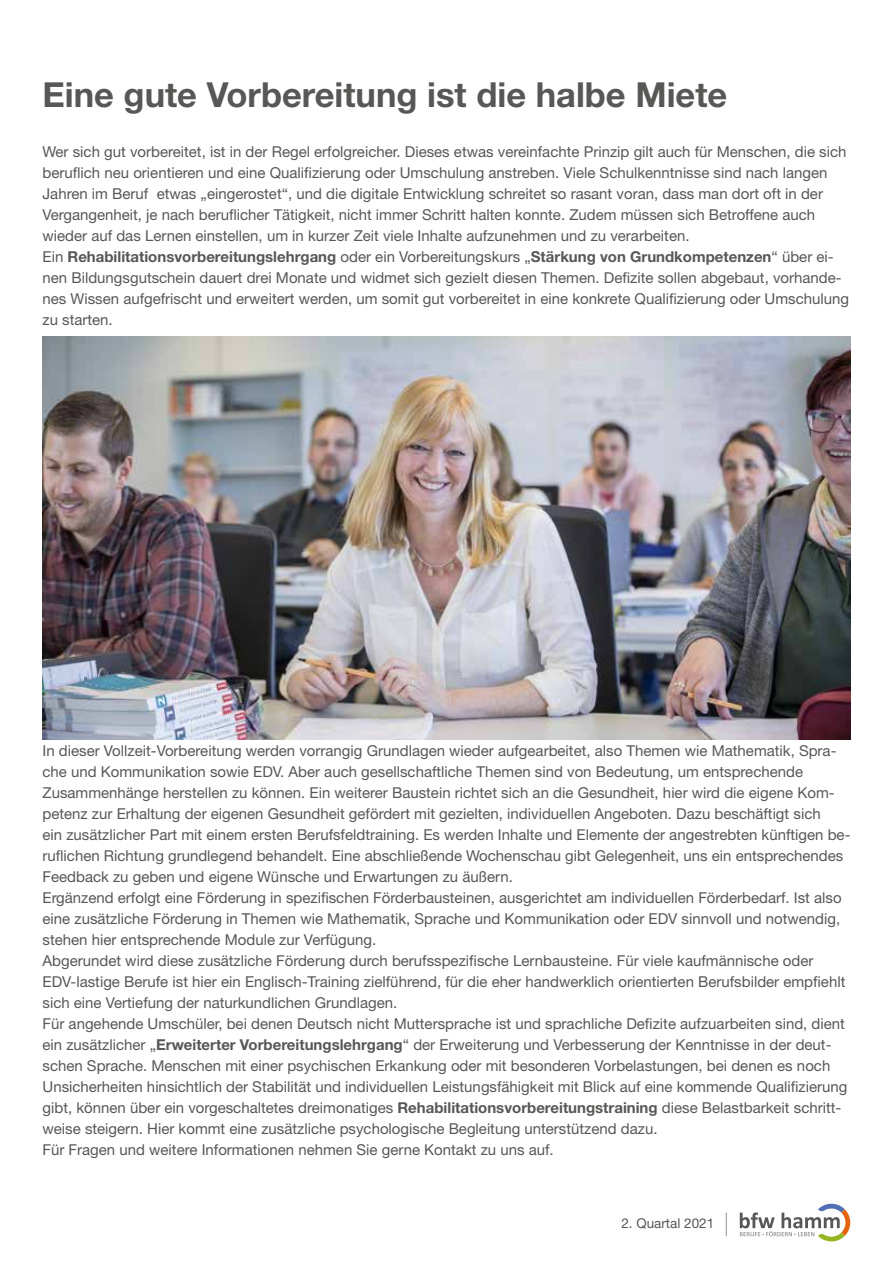
<style>
.page{position:relative;width:893px;height:1263px;background:#fff}
.page>*{position:absolute;margin:0;border:0;box-sizing:border-box;transform-origin:0 0}
.t1{font:700 34.5px "Helvetica Neue LT Std";color:#575756}
.t2{font:15px/21px "Helvetica Neue LT Std";color:#575756}
.t3{font:13.5px "Helvetica Neue LT Std";color:#575756}
.s1{font-weight:700}
</style>
<div class="page">
<svg style="left:740px;top:1204px;width:110px;height:37px"></svg>
<svg style="left:726px;top:1212px;width:1px;height:24px"></svg>
<img style="left:43px;top:337px;width:807px;height:402px">
<h1 class="t1" style="left:43px;top:73px;width:686px">Eine gute Vorbereitung ist die halbe Miete</h1>
<p class="t2" style="left:43px;top:141px;width:808px">Wer sich gut vorbereitet, ist in der Regel erfolgreicher. Dieses etwas vereinfachte Prinzip gilt auch für Menschen, die sich beruflich neu orientieren und eine Qualifizierung oder Umschulung anstreben. Viele Schulkenntnisse sind nach langen Jahren im Beruf etwas „eingerostet“, und die digitale Entwicklung schreitet so rasant voran, dass man dort oft in der Vergangenheit, je nach beruflicher Tätigkeit, nicht immer Schritt halten konnte. Zudem müssen sich Betroffene auch wieder auf das Lernen einstellen, um in kurzer Zeit viele Inhalte aufzunehmen und zu verarbeiten.<br>Ein <span class="s1">Rehabilitationsvorbereitungslehrgang</span> oder ein Vorbereitungskurs „<span class="s1">Stärkung von Grundkompetenzen</span>“ über ei&shy;nen Bildungsgutschein dauert drei Monate und widmet sich gezielt diesen Themen. Defizite sollen abgebaut, vorhande&shy;nes Wissen aufgefrischt und erweitert werden, um somit gut vorbereitet in eine konkrete Qualifizierung oder Umschulung zu starten.</p>
<p class="t2" style="left:43px;top:739px;width:809px">In dieser Vollzeit-Vorbereitung werden vorrangig Grundlagen wieder aufgearbeitet, also Themen wie Mathematik, Spra&shy;che und Kommunikation sowie EDV. Aber auch gesellschaftliche Themen sind von Bedeutung, um entsprechende Zusammenhänge herstellen zu können. Ein weiterer Baustein richtet sich an die Gesundheit, hier wird die eigene Kom&shy;petenz zur Erhaltung der eigenen Gesundheit gefördert mit gezielten, individuellen Angeboten. Dazu beschäftigt sich<br>ein zusätzlicher Part mit einem ersten Berufsfeldtraining. Es werden Inhalte und Elemente der angestrebten künftigen be&shy;ruflichen Richtung grundlegend behandelt. Eine abschließende Wochenschau gibt Gelegenheit, uns ein entsprechendes Feedback zu geben und eigene Wünsche und Erwartungen zu äußern.<br>Ergänzend erfolgt eine Förderung in spezifischen Förderbausteinen, ausgerichtet am individuellen Förderbedarf. Ist also eine zusätzliche Förderung in Themen wie Mathematik, Sprache und Kommunikation oder EDV sinnvoll und notwendig, stehen hier entsprechende Module zur Verfügung.<br>Abgerundet wird diese zusätzliche Förderung durch berufsspezifische Lernbausteine. Für viele kaufmännische oder EDV-lastige Berufe ist hier ein Englisch-Training zielführend, für die eher handwerklich orientierten Berufsbilder empfiehlt sich eine Vertiefung der naturkundlichen Grundlagen.<br>Für angehende Umschüler, bei denen Deutsch nicht Muttersprache ist und sprachliche Defizite aufzuarbeiten sind, dient ein zusätzlicher „<span class="s1">Erweiterter Vorbereitungslehrgang</span>“ der Erweiterung und Verbesserung der Kenntnisse in der deut&shy;schen Sprache. Menschen mit einer psychischen Erkankung oder mit besonderen Vorbelastungen, bei denen es noch Unsicherheiten hinsichtlich der Stabilität und individuellen Leistungsfähigkeit mit Blick auf eine kommende Qualifizierung gibt, können über ein vorgeschaltetes dreimonatiges <span class="s1">Rehabilitationsvorbereitungstraining</span> diese Belastbarkeit schritt&shy;weise steigern. Hier kommt eine zusätzliche psychologische Begleitung unterstützend dazu.<br>Für Fragen und weitere Informationen nehmen Sie gerne Kontakt zu uns auf.</p>
<p class="t3" style="left:621px;top:1215px;width:94px">2. Quartal 2021</p>
</div>
